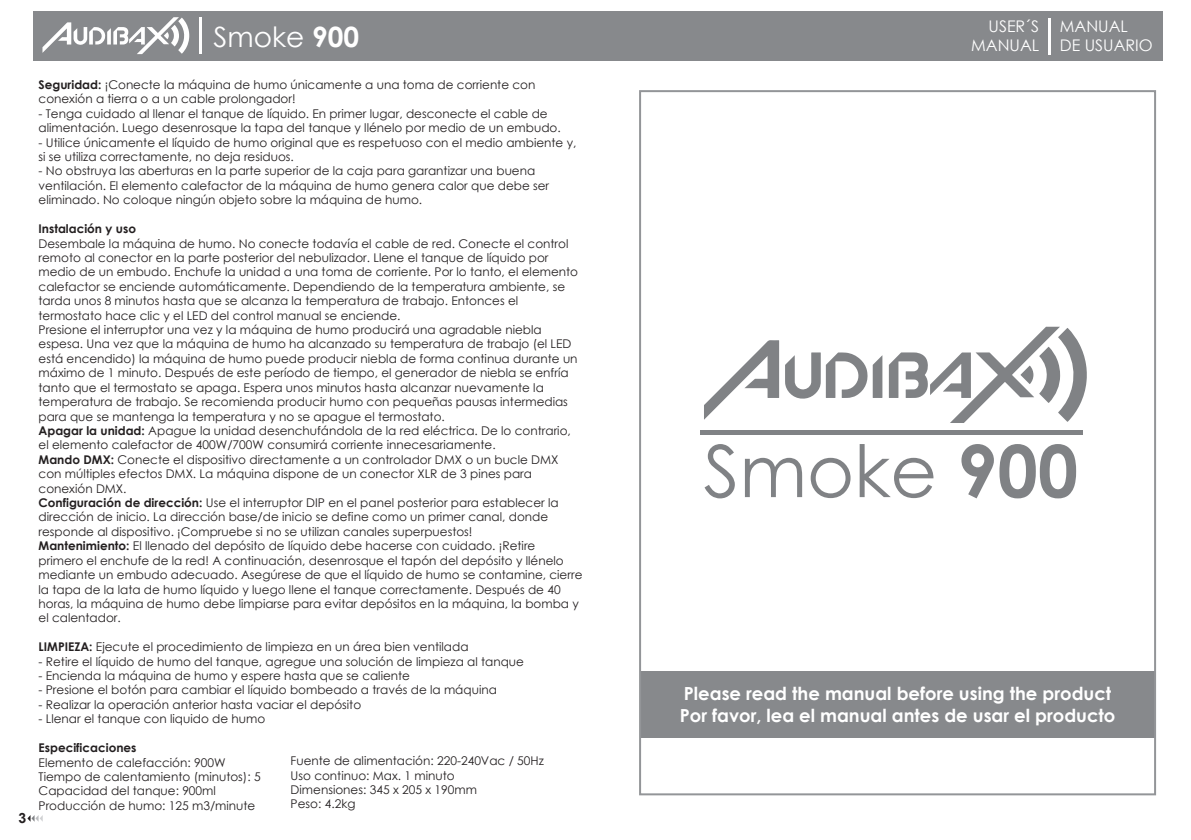
<style>
.page{position:relative;width:1191px;height:840px;background:#fff}
.page>*{position:absolute;margin:0;border:0;box-sizing:border-box;transform-origin:0 0}
.t1{font:72px "Century Gothic";color:#808285}
.t2{font:28px "Century Gothic";color:#fff}
.t3{font:700 18px/21.6px "Century Gothic";color:#fff}
.t4{font:16px/19.2px "Century Gothic";color:#fff;text-align:right}
.t5{font:700 14.2px "Arial";color:#231f20}
.t6{font:12px/14.4px "Century Gothic";color:#231f20}
.t7{font:700 12px "Century Gothic";color:#231f20}
.s1{font-weight:700}
</style>
<div class="page">
<div style="left:34px;top:11px;width:1129px;height:49px;background:#87898c"></div>
<svg style="left:27px;top:815px;width:16px;height:6px"></svg>
<hr style="left:1048px;top:18px;width:2px;height:36px;background:#fff">
<div style="left:640px;top:670px;width:515px;height:66px;background:#87898c"></div>
<svg style="left:42px;top:17px;width:147px;height:37px"></svg>
<hr style="left:199px;top:18px;width:2px;height:36px;background:#fff">
<svg style="left:704px;top:340px;width:75px;height:79px"></svg>
<svg style="left:785px;top:352px;width:35px;height:47px"></svg>
<svg style="left:826px;top:352px;width:56px;height:46px"></svg>
<svg style="left:889px;top:326px;width:197px;height:97px"></svg>
<div style="left:700px;top:430px;width:382px;height:5px;background:#808285"></div>
<div style="left:639px;top:90px;width:517px;height:704px;border:2px solid #939598"></div>
<h2 class="t2" style="left:214px;top:17px;width:147px">Smoke <span class="s1">900</span></h2>
<p class="t5" style="left:19px;top:807px;width:9px">3</p>
<p class="t6" style="left:39px;top:77px;width:498px"><span class="s1">Seguridad:</span> ¡Conecte la máquina de humo únicamente a una toma de corriente con conexión a tierra o a un cable prolongador!</p>
<p class="t6" style="left:39px;top:106px;width:524px">- Tenga cuidado al llenar el tanque de líquido. En primer lugar, desconecte el cable de alimentación. Luego desenrosque la tapa del tanque y llénelo por medio de un embudo.</p>
<p class="t6" style="left:39px;top:135px;width:539px">- Utilice únicamente el líquido de humo original que es respetuoso con el medio ambiente y, si se utiliza correctamente, no deja residuos.</p>
<p class="t6" style="left:39px;top:164px;width:512px">- No obstruya las aberturas en la parte superior de la caja para garantizar una buena ventilación. El elemento calefactor de la máquina de humo genera calor que debe ser eliminado. No coloque ningún objeto sobre la máquina de humo.</p>
<p class="t7" style="left:39px;top:219px;width:99px">Instalación y uso</p>
<p class="t6" style="left:39px;top:236px;width:545px">Desembale la máquina de humo. No conecte todavía el cable de red. Conecte el control remoto al conector en la parte posterior del nebulizador. Llene el tanque de líquido por medio de un embudo. Enchufe la unidad a una toma de corriente. Por lo tanto, el elemento calefactor se enciende automáticamente. Dependiendo de la temperatura ambiente, se tarda unos 8 minutos hasta que se alcanza la temperatura de trabajo. Entonces el termostato hace clic y el LED del control manual se enciende.<br>Presione el interruptor una vez y la máquina de humo producirá una agradable niebla espesa. Una vez que la máquina de humo ha alcanzado su temperatura de trabajo (el LED está encendido) la máquina de humo puede producir niebla de forma continua durante un máximo de 1 minuto. Después de este período de tiempo, el generador de niebla se enfría tanto que el termostato se apaga. Espera unos minutos hasta alcanzar nuevamente la temperatura de trabajo. Se recomienda producir humo con pequeñas pausas intermedias para que se mantenga la temperatura y no se apague el termostato.<br><span class="s1">Apagar la unidad:</span> Apague la unidad desenchufándola de la red eléctrica. De lo contrario, el elemento calefactor de 400W/700W consumirá corriente innecesariamente.<br><span class="s1">Mando DMX:</span> Conecte el dispositivo directamente a un controlador DMX o un bucle DMX con múltiples efectos DMX. La máquina dispone de un conector XLR de 3 pines para conexión DMX.<br><span class="s1">Configuración de dirección:</span> Use el interruptor DIP en el panel posterior para establecer la dirección de inicio. La dirección base/de inicio se define como un primer canal, donde responde al dispositivo. ¡Compruebe si no se utilizan canales superpuestos!<br><span class="s1">Mantenimiento:</span> El llenado del depósito de líquido debe hacerse con cuidado. ¡Retire primero el enchufe de la red! A continuación, desenrosque el tapón del depósito y llénelo mediante un embudo adecuado. Asegúrese de que el líquido de humo se contamine, cierre la tapa de la lata de humo líquido y luego llene el tanque correctamente. Después de 40 horas, la máquina de humo debe limpiarse para evitar depósitos en la máquina, la bomba y el calentador.</p>
<p class="t6" style="left:39px;top:639px;width:431px"><span class="s1">LIMPIEZA:</span> Ejecute el procedimiento de limpieza en un área bien ventilada</p>
<p class="t6" style="left:39px;top:653px;width:487px">- Retire el líquido de humo del tanque, agregue una solución de limpieza al tanque</p>
<p class="t6" style="left:39px;top:668px;width:373px">- Encienda la máquina de humo y espere hasta que se caliente</p>
<p class="t6" style="left:39px;top:682px;width:460px">- Presione el botón para cambiar el líquido bombeado a través de la máquina</p>
<p class="t6" style="left:39px;top:696px;width:324px">- Realizar la operación anterior hasta vaciar el depósito</p>
<p class="t6" style="left:39px;top:711px;width:228px">- Llenar el tanque con liquido de humo</p>
<p class="t7" style="left:39px;top:738px;width:99px">Especificaciones</p>
<p class="t6" style="left:39px;top:754px;width:224px">Elemento de calefacción: 900W<br>Tiempo de calentamiento (minutos): 5<br>Capacidad del tanque: 900ml<br>Producción de humo: 125 m3/minute</p>
<p class="t6" style="left:291px;top:753px;width:255px">Fuente de alimentación: 220-240Vac / 50Hz<br>Uso continuo: Max. 1 minuto<br>Dimensiones: 345 x 205 x 190mm<br>Peso: 4.2kg</p>
<h3 class="t4" style="left:971px;top:16px;width:70px">USER´S<br>MANUAL</h3>
<h3 class="t4" style="left:1060px;top:16px;width:94px;text-align:left">MANUAL<br>DE USUARIO</h3>
<h1 class="t1" style="left:703px;top:420px;width:376px">Smoke <span class="s1">900</span></h1>
<h3 class="t3" style="left:679px;top:681px;width:437px">Please read the manual before using the product<br>Por favor, lea el manual antes de usar el producto</h3>
</div>
